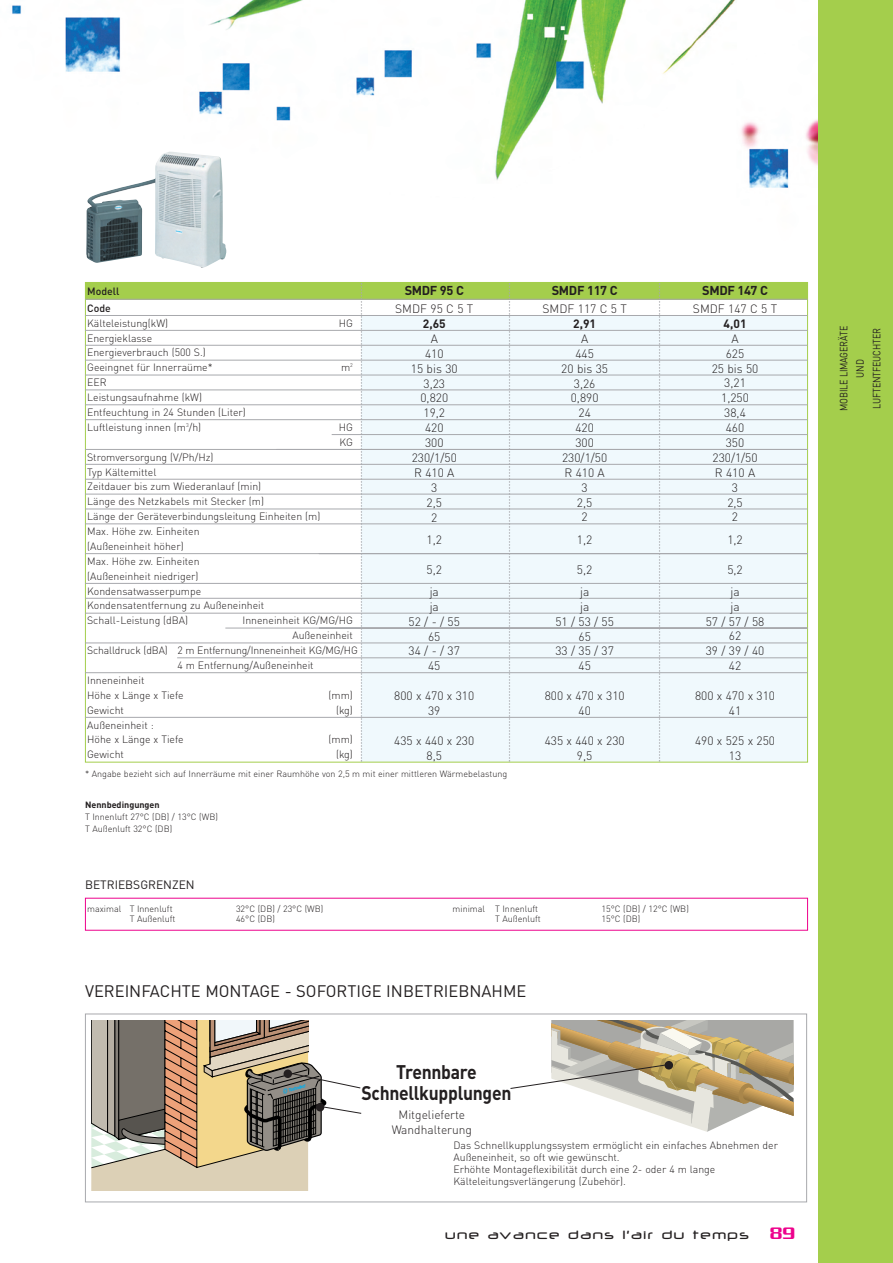
<style>
.page{position:relative;width:893px;height:1263px;background:#fff}
.page>*{position:absolute;margin:0;border:0;box-sizing:border-box;transform-origin:0 0}
.t1{font:700 19.5px/21px "DIN";letter-spacing:-.015em;color:#231f20;text-align:center;scale:.9 1}
.t2{font:16.5px "DIN";color:#231f20}
.t3{font:500 14.25px "Neuropol";letter-spacing:.12em;color:#231f20}
.t4{font:700 12.75px "DIN";letter-spacing:-.025em;color:#231f20}
.t5{font:300 12px/14.9px "DIN";color:#231f20;text-align:center}
.t6{font:12px "DIN";color:#231f20}
.t7{font:700 12px "DIN";color:#231f20}
.t8{font:300 10.5px/14.9px "DIN";color:#231f20}
.t9{font:10.5px/16.5px "DIN";letter-spacing:-.015em;color:#231f20;text-align:center;scale:.85 1}
.t10{font:500 10.5px "DIN";color:#231f20}
.t11{font:300 9px/12px "DIN";color:#231f20}
.t12{font:700 9px "DIN";color:#231f20}
.s1{font-family:"Serpentine";font-size:18px;color:#ed028c}
</style>
<div class="page">
<img style="left:12px;top:0;width:807px;height:1263px">
<div style="left:361px;top:316px;width:447px;height:446px;background:#f0f9fd"></div>
<div style="left:819px;top:0;width:74px;height:1263px;background:#a4ce4c"></div>
<img style="left:86px;top:152px;width:140px;height:116px">
<div style="left:316px;top:282px;width:492px;height:17px;background:#a4ce4c"></div>
<div style="left:85px;top:282px;width:233px;height:17px;background:#a4ce4c"></div>
<div style="left:85px;top:898px;width:722px;height:32px;background:#fff"></div>
<div style="left:85px;top:1013px;width:722px;height:189px;border:1px solid #a8a9ad"></div>
<svg style="left:91px;top:1020px;width:703px;height:170px"></svg>
<div style="left:284px;top:1069px;width:8px;height:9px;background:#231f20;border-radius:50%"></div>
<div style="left:316px;top:1103px;width:8px;height:8px;background:#231f20;border-radius:50%"></div>
<div style="left:664px;top:1061px;width:9px;height:8px;background:#231f20;border-radius:50%"></div>
<hr style="left:85px;top:299px;width:722px;height:1px;background:#a8a9ad">
<hr style="left:85px;top:330px;width:722px;height:1px;background:#a8a9ad">
<hr style="left:85px;top:315px;width:722px;height:1px;background:#a8a9ad">
<hr style="left:85px;top:345px;width:722px;height:1px;background:#a8a9ad">
<hr style="left:85px;top:360px;width:722px;height:1px;background:#a8a9ad">
<hr style="left:85px;top:375px;width:722px;height:1px;background:#a8a9ad">
<hr style="left:85px;top:389px;width:722px;height:1px;background:#a8a9ad">
<hr style="left:85px;top:404px;width:722px;height:1px;background:#a8a9ad">
<hr style="left:85px;top:419px;width:722px;height:1px;background:#a8a9ad">
<hr style="left:332px;top:434px;width:475px;height:1px;background:#a8a9ad">
<hr style="left:85px;top:449px;width:722px;height:1px;background:#a8a9ad">
<hr style="left:85px;top:464px;width:722px;height:1px;background:#a8a9ad">
<hr style="left:85px;top:479px;width:722px;height:1px;background:#a8a9ad">
<hr style="left:85px;top:494px;width:722px;height:1px;background:#a8a9ad">
<hr style="left:85px;top:509px;width:722px;height:1px;background:#a8a9ad">
<hr style="left:85px;top:523px;width:722px;height:1px;background:#a8a9ad">
<hr style="left:85px;top:553px;width:722px;height:1px;background:#a8a9ad">
<hr style="left:85px;top:583px;width:722px;height:1px;background:#a8a9ad">
<hr style="left:85px;top:613px;width:722px;height:1px;background:#a8a9ad">
<hr style="left:85px;top:642px;width:722px;height:1px;background:#a8a9ad">
<hr style="left:177px;top:657px;width:630px;height:1px;background:#a8a9ad">
<hr style="left:85px;top:672px;width:722px;height:1px;background:#a8a9ad">
<hr style="left:85px;top:717px;width:722px;height:1px;background:#a8a9ad">
<hr style="left:85px;top:598px;width:722px;height:1px;background:#a8a9ad">
<hr style="left:225px;top:628px;width:582px;height:1px;background:#a8a9ad">
<svg style="left:361px;top:283px;width:1px;height:479px"></svg>
<svg style="left:509px;top:283px;width:1px;height:479px"></svg>
<svg style="left:659px;top:283px;width:1px;height:479px"></svg>
<p class="t10" style="left:87px;top:288px;width:34px">Modell</p>
<p class="t10" style="left:87px;top:304px;width:25px">Code</p>
<p class="t8" style="left:87px;top:317px;width:83px">Kälteleistung(kW)</p>
<p class="t8" style="left:339px;top:317px;width:16px">HG</p>
<p class="t8" style="left:87px;top:332px;width:127px">Energieklasse<br>Energieverbrauch (500 S.)<br>Geeingnet für Innerraüme*</p>
<p class="t8" style="left:341px;top:361px;width:13px">m<sup>2</sup></p>
<p class="t8" style="left:87px;top:376px;width:160px">EER<br>Leistungsaufnahme (kW)<br>Entfeuchtung in 24 Stunden (Liter)<br>Luftleistung innen (m<sup>3</sup>/h)</p>
<p class="t8" style="left:339px;top:421px;width:16px">HG<br>KG</p>
<p class="t8" style="left:87px;top:451px;width:235px">Stromversorgung (V/Ph/Hz)<br>Typ Kältemittel<br>Zeitdauer bis zum Wiederanlauf (min)<br>Länge des Netzkabels mit Stecker (m)<br>Länge der Geräteverbindungsleitung Einheiten (m)<br>Max. Höhe zw. Einheiten<br>(Außeneinheit höher)<br>Max. Höhe zw. Einheiten<br>(Außeneinheit niedriger)<br>Kondensatwasserpumpe<br>Kondensatentfernung zu Außeneinheit<br>Schall-Leistung (dBA)</p>
<p class="t8" style="left:243px;top:614px;width:112px">Inneneinheit KG/MG/HG</p>
<p class="t8" style="left:292px;top:629px;width:62px">Außeneinheit</p>
<p class="t8" style="left:87px;top:644px;width:272px">Schalldruck (dBA) 2 m Entfernung/Inneneinheit KG/MG/HG</p>
<p class="t8" style="left:177px;top:659px;width:138px">4 m Entfernung/Außeneinheit</p>
<p class="t8" style="left:87px;top:674px;width:59px">Inneneinheit</p>
<p class="t8" style="left:87px;top:689px;width:98px">Höhe x Länge x Tiefe</p>
<p class="t8" style="left:329px;top:689px;width:26px">(mm)</p>
<p class="t8" style="left:87px;top:704px;width:38px">Gewicht</p>
<p class="t8" style="left:336px;top:704px;width:18px">(kg)</p>
<p class="t8" style="left:87px;top:719px;width:98px">Außeneinheit :<br>Höhe x Länge x Tiefe</p>
<p class="t8" style="left:329px;top:733px;width:26px">(mm)</p>
<p class="t8" style="left:87px;top:748px;width:38px">Gewicht</p>
<p class="t8" style="left:336px;top:748px;width:18px">(kg)</p>
<p class="t4" style="left:405px;top:286px;width:61px">SMDF 95 C</p>
<p class="t4" style="left:552px;top:286px;width:67px">SMDF 117 C</p>
<p class="t4" style="left:702px;top:286px;width:67px">SMDF 147 C</p>
<p class="t5" style="left:395px;top:303px;width:80px">SMDF 95 C 5 T</p>
<p class="t7" style="left:423px;top:319px;width:24px">2,65</p>
<p class="t5" style="left:411px;top:333px;width:48px">A<br>410<br>15 bis 30<br>3,23<br>0,820<br>19,2<br>420<br>300<br>230/1/50<br>R 410 A<br>3<br>2,5<br>2</p>
<p class="t5" style="left:427px;top:533px;width:17px">1,2</p>
<p class="t5" style="left:427px;top:560px;width:17px;line-height:22.2px;text-align:left">5,2 ja</p>
<p class="t5" style="left:409px;top:600px;width:53px">ja<br>52 / - / 55<br>65<br>34 / - / 37<br>45</p>
<p class="t5" style="left:394px;top:690px;width:81px">800 x 470 x 310<br>39</p>
<p class="t5" style="left:394px;top:734px;width:81px">435 x 440 x 230<br>8,5</p>
<p class="t5" style="left:693px;top:303px;width:86px">SMDF 147 C 5 T</p>
<p class="t7" style="left:724px;top:319px;width:24px">4,01</p>
<p class="t5" style="left:712px;top:332px;width:48px">A<br>625<br>25 bis 50<br>3,21<br>1,250<br>38,4<br>460<br>350<br>230/1/50<br>R 410 A<br>3<br>2,5<br>2</p>
<p class="t5" style="left:727px;top:533px;width:17px">1,2</p>
<p class="t5" style="left:727px;top:559px;width:17px;line-height:22.2px;text-align:left">5,2 ja</p>
<p class="t5" style="left:706px;top:600px;width:60px">ja<br>57 / 57 / 58<br>62<br>39 / 39 / 40<br>42</p>
<p class="t5" style="left:695px;top:690px;width:81px">800 x 470 x 310<br>41</p>
<p class="t5" style="left:695px;top:734px;width:81px">490 x 525 x 250<br>13</p>
<p class="t5" style="left:543px;top:303px;width:86px">SMDF 117 C 5 T</p>
<p class="t7" style="left:573px;top:319px;width:24px">2,91</p>
<p class="t5" style="left:561px;top:333px;width:48px">A<br>445<br>20 bis 35<br>3,26<br>0,890<br>24<br>420<br>300<br>230/1/50<br>R 410 A<br>3<br>2,5<br>2</p>
<p class="t5" style="left:577px;top:533px;width:17px">1,2</p>
<p class="t5" style="left:577px;top:560px;width:17px;line-height:22.2px;text-align:left">5,2 ja</p>
<p class="t5" style="left:555px;top:600px;width:60px">ja<br>51 / 53 / 55<br>65<br>33 / 35 / 37<br>45</p>
<p class="t5" style="left:545px;top:690px;width:81px">800 x 470 x 310<br>40</p>
<p class="t5" style="left:545px;top:734px;width:81px">435 x 440 x 230<br>9,5</p>
<p class="t11" style="left:85px;top:768px;width:424px">* Angabe bezieht sich auf Innerräume mit einer Raumhöhe von 2,5 m mit einer mittleren Wärmebelastung</p>
<p class="t12" style="left:85px;top:802px;width:76px">Nennbedingungen</p>
<p class="t11" style="left:85px;top:812px;width:134px">T Innenluft 27°C (DB) / 13°C (WB)<br>T Außenluft 32°C (DB)</p>
<p class="t6" style="left:85px;top:880px;width:111px">BETRIEBSGRENZEN</p>
<p class="t11" style="left:87px;top:904px;width:87px">maximal T Innenluft</p>
<p class="t11" style="left:236px;top:904px;width:89px">32°C (DB) / 23°C (WB)</p>
<p class="t11" style="left:130px;top:914px;width:47px">T Außenluft</p>
<p class="t11" style="left:236px;top:914px;width:40px">46°C (DB)</p>
<p class="t11" style="left:453px;top:904px;width:87px">minimal T Innenluft</p>
<p class="t11" style="left:601px;top:904px;width:89px">15°C (DB) / 12°C (WB)</p>
<p class="t11" style="left:495px;top:914px;width:47px">T Außenluft</p>
<p class="t11" style="left:601px;top:914px;width:40px">15°C (DB)</p>
<h2 class="t2" style="left:85px;top:985px;width:443px">VEREINFACHTE MONTAGE - SOFORTIGE INBETRIEBNAHME</h2>
<h1 class="t1" style="left:361px;top:1064px;width:168px">Trennbare<br>Schnellkupplungen</h1>
<p class="t5" style="left:392px;top:1108px;width:82px">Mitgelieferte<br>Wandhalterung</p>
<p class="t8" style="left:453px;top:1140px;width:326px;line-height:12px">Das Schnellkupplungssystem ermöglicht ein einfaches Abnehmen der Außeneinheit, so oft wie gewünscht.<br>Erhöhte Montageflexibilität durch eine 2- oder 4 m lange Kälteleitungsverlängerung (Zubehör).</p>
<h3 class="t3" style="left:445px;top:1225px;width:352px">une avance dans l’air du temps <span class="s1">89</span></h3>
<p class="t9" style="left:836px;top:411px;width:101px;rotate:-90deg">MOBILE LIMAGERÄTE<br>UND<br>LUFTENTFEUCHTER</p>
</div>
